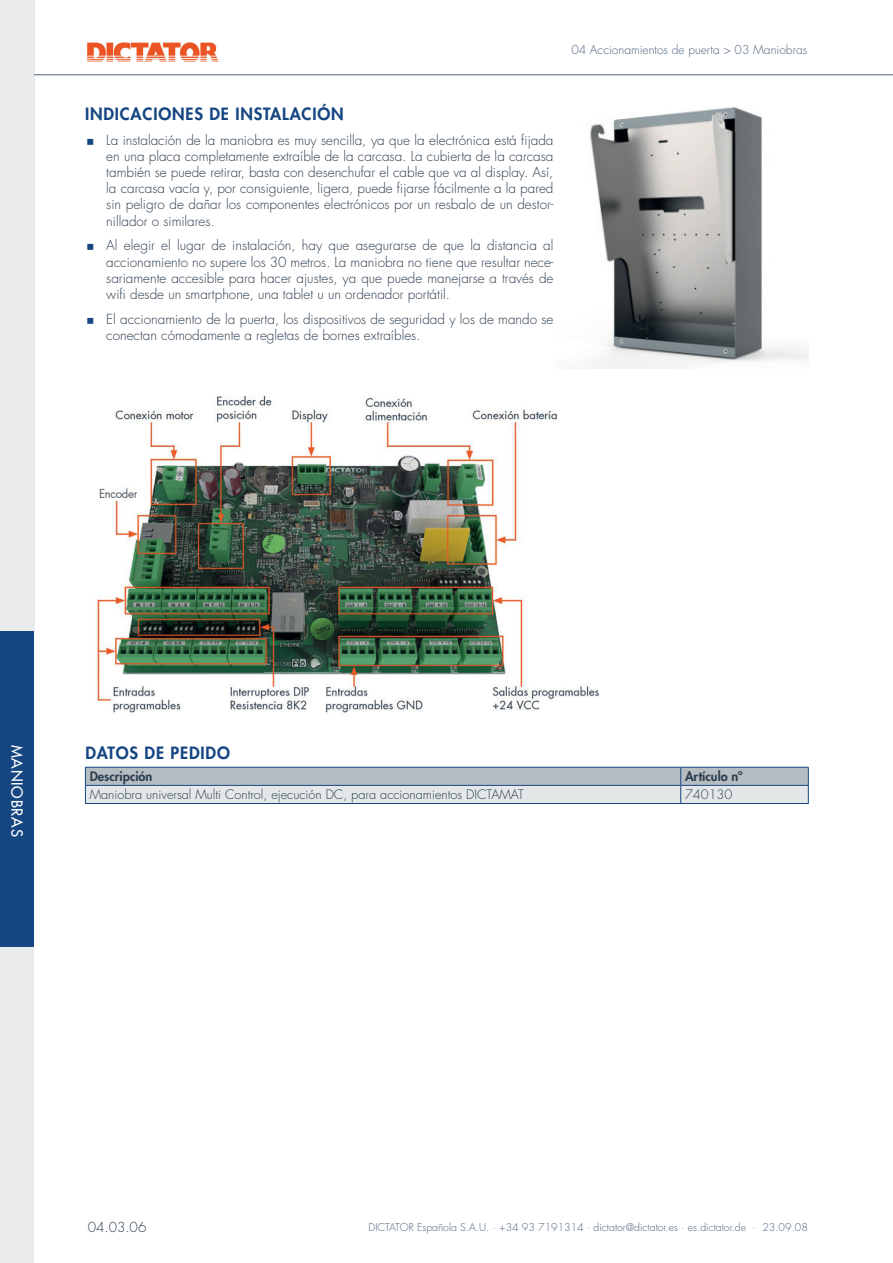
<style>
.page{position:relative;width:893px;height:1263px;background:#fff}
.page>*{position:absolute;margin:0;border:0;box-sizing:border-box;transform-origin:0 0}
.t1{font:800 16.5px "Futura Std";letter-spacing:.05em;color:#154682}
.t2{font:500 15px "Futura Std";letter-spacing:.05em;color:#fff}
.t3{font:300 13.5px/16.2px "Futura Std";color:#2b3d4e;text-align:justify}
.t4{font:300 12.75px "Futura Std";color:#2b3d4e}
.t5{font:800 12.75px "Futura Std";color:#2b3d4e}
.t6{font:300 12px "Futura Std";color:#4d647e}
.t7{font:300 10.5px "Futura Std";color:#4d647e}
</style>
<div class="page">
<img style="left:87px;top:43px;width:132px;height:19px">
<hr style="left:34px;top:74px;width:859px;height:1px;background:#4d647e">
<div style="left:0;top:631px;width:34px;height:316px;background:#154682"></div>
<div style="left:0;top:0;width:34px;height:316px;background:#eaebed"></div>
<div style="left:0;top:316px;width:34px;height:315px;background:#eaebed"></div>
<div style="left:0;top:947px;width:34px;height:316px;background:#eaebed"></div>
<img style="left:589px;top:106px;width:220px;height:263px">
<hr style="left:85px;top:803px;width:596px;height:1px;background:#154682">
<svg style="left:85px;top:768px;width:724px;height:35px;background:#c7ced2"></svg>
<hr style="left:681px;top:803px;width:128px;height:1px;background:#154682">
<hr style="left:85px;top:767px;width:596px;height:1px;background:#154682">
<hr style="left:681px;top:767px;width:128px;height:1px;background:#154682">
<img style="left:97px;top:395px;width:502px;height:318px">
<p class="t6" style="left:571px;top:42px;width:237px">04 Accionamientos de puerta &gt; 03 Maniobras</p>
<p class="t1" style="left:85px;top:103px;width:260px">INDICACIONES DE INSTALACIÓN</p>
<p class="t3" style="left:106px;top:132px;width:449px">La instalación de la maniobra es muy sencilla, ya que la electrónica está fijada en una placa completamente extraíble de la carcasa. La cubierta de la carcasa también se puede retirar, basta con desenchufar el cable que va al display. Así, la carcasa vacía y, por consiguiente, ligera, puede fijarse fácilmente a la pared sin peligro de dañar los componentes electrónicos por un resbalo de un destor&shy;nillador o similares.</p>
<p class="t3" style="left:106px;top:238px;width:449px">Al elegir el lugar de instalación, hay que asegurarse de que la distancia al accionamiento no supere los 30 metros. La maniobra no tiene que resultar nece&shy;sariamente accesible para hacer ajustes, ya que puede manejarse a través de wifi desde un smartphone, una tablet u un ordenador portátil.</p>
<p class="t3" style="left:106px;top:311px;width:449px">El accionamiento de la puerta, los dispositivos de seguridad y los de mando se conectan cómodamente a regletas de bornes extraíbles.</p>
<p class="t2" style="left:26px;top:745px;width:93px;rotate:90deg">MANIOBRAS</p>
<p class="t1" style="left:85px;top:742px;width:146px">DATOS DE PEDIDO</p>
<p class="t5" style="left:90px;top:768px;width:64px">Descripción</p>
<p class="t5" style="left:685px;top:768px;width:59px">Artículo nº</p>
<p class="t4" style="left:90px;top:787px;width:436px">Maniobra universal Multi Control, ejecución DC, para accionamientos DICTAMAT</p>
<p class="t4" style="left:685px;top:787px;width:49px">740130</p>
<p class="t3" style="left:88px;top:1219px;width:60px">04.03.06</p>
<p class="t7" style="left:368px;top:1221px;width:441px">DICTATOR Española S.A.U. · +34 93 7191314 · dictator@dictator.es · es.dictator.de · 23.09.08</p>
</div>
